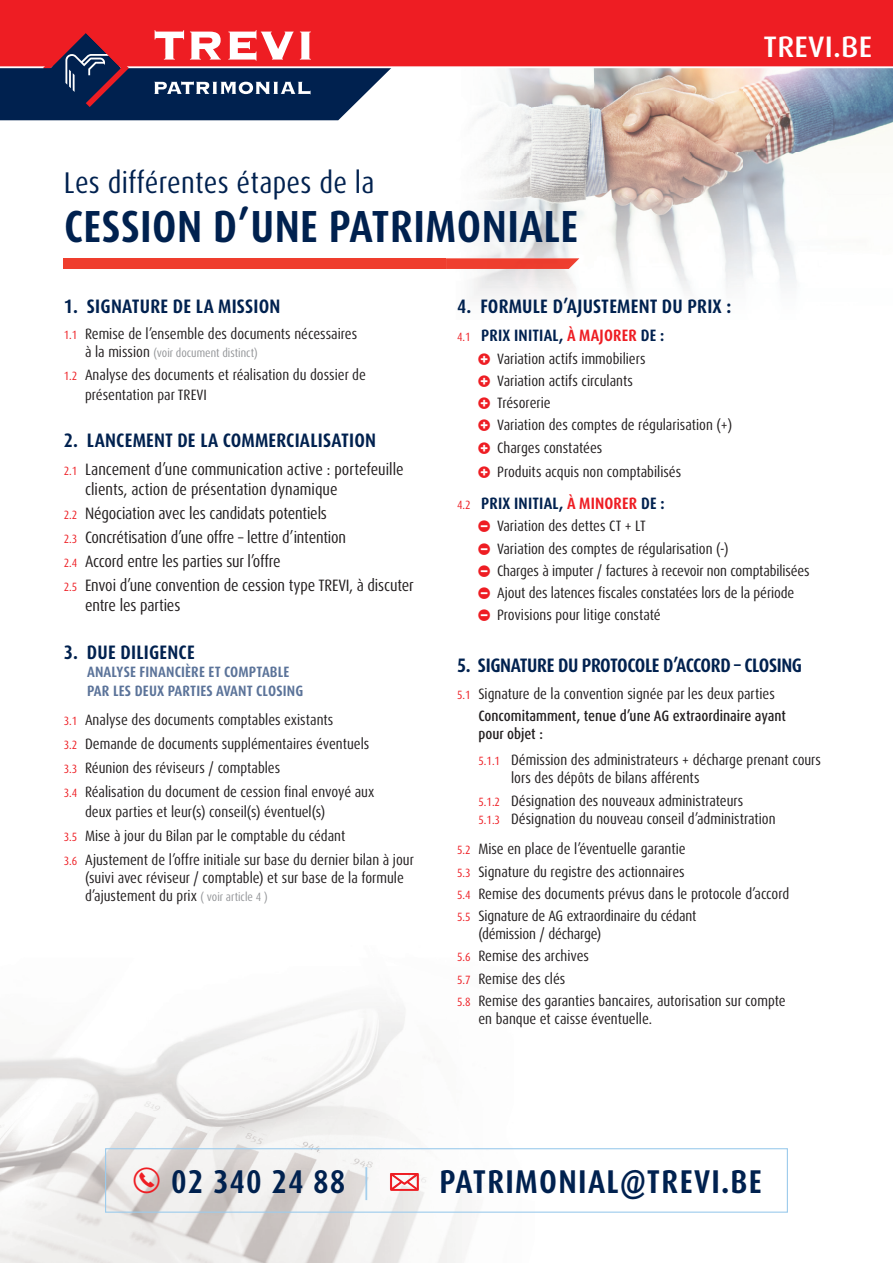
<style>
.page{position:relative;width:893px;height:1263px;background:#fff}
.page>*{position:absolute;margin:0;border:0;box-sizing:border-box;transform-origin:0 0}
.t1{font:700 condensed 45px "Dax OT";letter-spacing:.01em;color:#00214f}
.t2{font:700 condensed 33px "Dax OT";letter-spacing:.04em;color:#00214f}
.t3{font:condensed 30px "Dax OT";letter-spacing:.01em;color:#00214f}
.t4{font:500 29.7px "Dax OT";letter-spacing:.01em;color:#fff}
.t5{font:700 condensed 19.5px "Dax OT";letter-spacing:.01em;color:#00214f}
.t6{font:700 condensed 19.5px "Dax OT";letter-spacing:-.02em;color:#00214f}
.t7{font:condensed 16.5px/24px "Dax OT";letter-spacing:-.01em;color:#231f20}
.t8{font:700 condensed 16.5px "Dax OT";letter-spacing:.01em;color:#00214f}
.t9{font:condensed 15px/22.2px "Dax OT";color:#231f20}
.t10{font:700 condensed 15px/19.8px "Dax OT";letter-spacing:.01em;color:#5b7399}
.t11{font:condensed 12px "Dax OT";color:#939598}
.s1{font-size:12px;color:#ee1d23}
.s2{font-size:15px;color:#231f20}
.s3{font-size:12px;color:#939598}
.s4{font-weight:400;font-size:12px;color:#ee1d23}
.s5{color:#ee1d23}
.s6{font-weight:500}
.s7{font-weight:300;color:#9ccbec}
</style>
<div class="page">
<img style="left:0;top:1000px;width:468px;height:263px">
<img style="left:473px;top:68px;width:420px;height:228px">
<div style="left:0;top:0;width:893px;height:67px;background:#ee1d23"></div>
<hr style="left:0;top:66px;width:893px;height:2px;background:#fff">
<div style="left:64px;top:258px;width:382px;height:11px;background:#ef3e2e"></div>
<img style="left:446px;top:258px;width:133px;height:11px">
<div style="left:105px;top:1148px;width:683px;height:65px;border:1px solid #9ccbec"></div>
<svg style="left:0;top:30px;width:392px;height:90px"></svg>
<svg style="left:134px;top:1168px;width:26px;height:26px"></svg>
<svg style="left:390px;top:1173px;width:29px;height:18px"></svg>
<h3 class="t3" style="left:64px;top:163px;width:312px">Les différentes étapes de la</h3>
<h1 class="t1" style="left:64px;top:198px;width:516px">CESSION D’UNE PATRIMONIALE</h1>
<h3 class="t4" style="left:763px;top:28px;width:110px">TREVI.BE</h3>
<h3 class="t5" style="left:64px;top:294px;width:218px">1. SIGNATURE DE LA MISSION</h3>
<p class="t9" style="left:64px;top:323px;width:295px"><span class="s1">1.1</span> Remise de l’ensemble des documents nécessaires</p>
<p class="t11" style="left:85px;top:346px;width:174px"><span class="s2">à la mission</span> (voir document distinct)</p>
<p class="t9" style="left:85px;top:365px;width:282px;line-height:19.8px;text-indent:-21px"><span class="s1">1.2</span> Analyse des documents et réalisation du dossier de présentation par TREVI</p>
<h3 class="t5" style="left:64px;top:428px;width:314px">2. LANCEMENT DE LA COMMERCIALISATION</h3>
<p class="t7" style="left:85px;top:460px;width:320px;line-height:19.8px;text-indent:-21px"><span class="s1">2.1</span> Lancement d’une communication active : portefeuille clients, action de présentation dynamique</p>
<p class="t7" style="left:64px;top:502px;width:352px"><span class="s1">2.2</span> Négociation avec les candidats potentiels<br><span class="s1">2.3</span> Concrétisation d’une offre – lettre d’intention<br><span class="s1">2.4</span> Accord entre les parties sur l’offre<br><span class="s1">2.5</span> Envoi d’une convention de cession type TREVI, à discuter</p>
<p class="t7" style="left:85px;top:594px;width:97px">entre les parties</p>
<h3 class="t5" style="left:64px;top:639px;width:133px">3. DUE DILIGENCE</h3>
<p class="t10" style="left:87px;top:662px;width:218px">ANALYSE FINANCIÈRE ET COMPTABLE<br>PAR LES DEUX PARTIES AVANT CLOSING</p>
<p class="t9" style="left:64px;top:708px;width:312px;line-height:24px"><span class="s1">3.1</span> Analyse des documents comptables existants<br><span class="s1">3.2</span> Demande de documents supplémentaires éventuels <span class="s1">3.3</span> Réunion des réviseurs / comptables<br><span class="s1">3.4</span> Réalisation du document de cession final envoyé aux</p>
<p class="t9" style="left:64px;top:800px;width:352px;line-height:24px;text-indent:21px">deux parties et leur(s) conseil(s) éventuel(s)<br><span class="s1">3.5</span> Mise à jour du Bilan par le comptable du cédant<br><span class="s1">3.6</span> Ajustement de l’offre initiale sur base du dernier bilan à jour</p>
<p class="t9" style="left:85px;top:869px;width:320px;line-height:18px">(suivi avec réviseur / comptable) et sur base de la formule d’ajustement du prix <span class="s3">( voir article 4 )</span></p>
<h3 class="t5" style="left:457px;top:294px;width:276px">4. FORMULE D’AJUSTEMENT DU PRIX :</h3>
<p class="t8" style="left:457px;top:325px;width:209px"><span class="s4">4.1</span> PRIX INITIAL, <span class="s5">À MAJORER</span> DE :</p>
<p class="t9" style="left:497px;top:347px;width:237px">Variation actifs immobiliers<br>Variation actifs circulants<br>Trésorerie<br>Variation des comptes de régularisation (+)<br>Charges constatées</p>
<p class="t9" style="left:497px;top:460px;width:186px">Produits acquis non comptabilisés</p>
<p class="t8" style="left:457px;top:493px;width:209px"><span class="s4">4.2</span> PRIX INITIAL, <span class="s5">À MINORER</span> DE :</p>
<p class="t9" style="left:497px;top:515px;width:314px">Variation des dettes CT + LT<br>Variation des comptes de régularisation (-)<br>Charges à imputer / factures à recevoir non comptabilisées Ajout des latences fiscales constatées lors de la période Provisions pour litige constaté</p>
<h3 class="t6" style="left:457px;top:653px;width:347px">5. SIGNATURE DU PROTOCOLE D’ACCORD – CLOSING</h3>
<p class="t9" style="left:478px;top:682px;width:309px;text-indent:-21px"><span class="s1">5.1</span> Signature de la convention signée par les deux parties<br><span class="s6">Concomitamment, tenue d’une AG extraordinaire ayant</span></p>
<p class="t9" style="left:478px;top:721px;width:344px;line-height:26.5px"><span class="s6">pour objet :<br></span><span class="s1">5.1.1</span> Démission des administrateurs + décharge prenant cours</p>
<p class="t9" style="left:478px;top:767px;width:267px;text-indent:33px">lors des dépôts de bilans afférents<br><span class="s1">5.1.2</span> Désignation des nouveaux administrateurs</p>
<p class="t9" style="left:457px;top:803px;width:320px;line-height:30.8px;text-indent:21px"><span class="s1">5.1.3</span> Désignation du nouveau conseil d’administration<br><span class="s1">5.2</span> Mise en place de l’éventuelle garantie</p>
<p class="t9" style="left:457px;top:860px;width:334px"><span class="s1">5.3</span> Signature du registre des actionnaires<br><span class="s1">5.4</span> Remise des documents prévus dans le protocole d’accord<br><span class="s1">5.5</span> Signature de AG extraordinaire du cédant</p>
<p class="t9" style="left:457px;top:923px;width:330px;text-indent:21px">(démission / décharge)<br><span class="s1">5.6</span> Remise des archives<br><span class="s1">5.7</span> Remise des clés<br><span class="s1">5.8</span> Remise des garanties bancaires, autorisation sur compte</p>
<p class="t9" style="left:478px;top:1008px;width:175px">en banque et caisse éventuelle.</p>
<h2 class="t2" style="left:171px;top:1161px;width:200px">02 340 24 88 <span class="s7">|</span></h2>
<h2 class="t2" style="left:439px;top:1161px;width:324px">PATRIMONIAL@TREVI.BE</h2>
</div>
